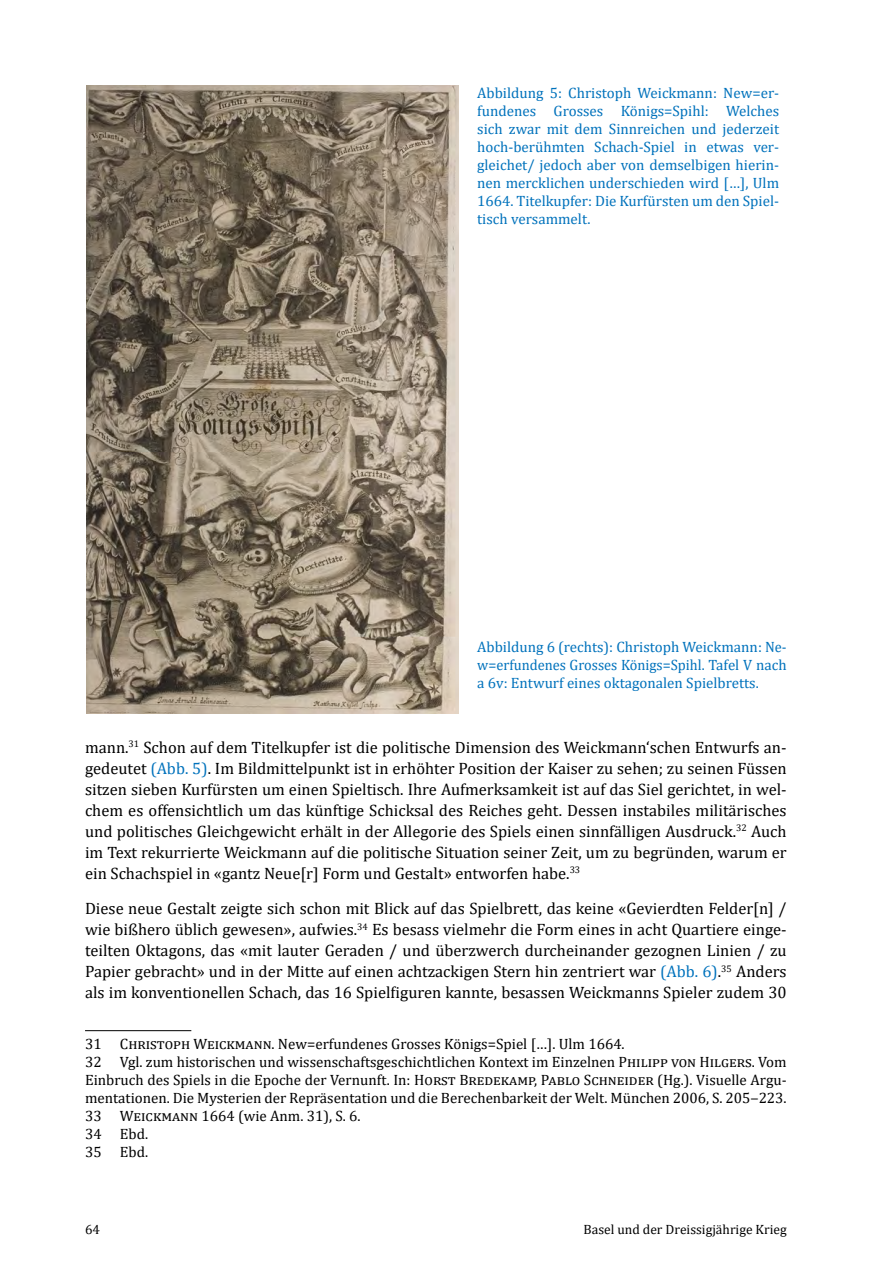
<style>
.page{position:relative;width:893px;height:1263px;background:#fff}
.page>*{position:absolute;margin:0;border:0;box-sizing:border-box;transform-origin:0 0}
.t1{font:16.5px/21px "Cambria";color:#000;text-align:justify}
.t2{font:15px/18px "Cambria";color:#0072bc;text-align:justify}
.t3{font:15px/18px "Cambria";color:#000}
.t4{font:13.5px "Cambria";color:#000}
.s1{color:#0072bc}
</style>
<div class="page">
<hr style="left:85px;top:1030px;width:106px;height:1px;background:#000">
<img style="left:87px;top:85px;width:372px;height:629px">
<p class="t2" style="left:477px;top:84px;width:303px">Abbildung 5: Christoph Weickmann: New=er&shy;fundenes Grosses Königs=Spihl: Welches sich zwar mit dem Sinnreichen und jederzeit hoch-berühmten Schach-Spiel in etwas ver&shy;gleichet/ jedoch aber von demselbigen hierin&shy;nen mercklichen underschieden wird […], Ulm 1664. Titelkupfer: Die Kurfürsten um den Spiel&shy;tisch versammelt.</p>
<p class="t2" style="left:477px;top:638px;width:311px">Abbildung 6 (rechts): Christoph Weickmann: Ne&shy;w=erfundenes Grosses Königs=Spihl. Tafel V nach a 6v: Entwurf eines oktagonalen Spielbretts.</p>
<p class="t1" style="left:85px;top:736px;width:703px">mann.<sup>31</sup> Schon auf dem Titelkupfer ist die politische Dimension des Weickmann‘schen Entwurfs an&shy;gedeutet <span class="s1">(Abb. 5)</span>. Im Bildmittelpunkt ist in erhöhter Position der Kaiser zu sehen; zu seinen Füssen sitzen sieben Kurfürsten um einen Spieltisch. Ihre Aufmerksamkeit ist auf das Siel gerichtet, in wel&shy;chem es offensichtlich um das künftige Schicksal des Reiches geht. Dessen instabiles militärisches und politisches Gleichgewicht erhält in der Allegorie des Spiels einen sinnfälligen Ausdruck.<sup>32</sup> Auch im Text rekurrierte Weickmann auf die politische Situation seiner Zeit, um zu begründen, warum er ein Schachspiel in «gantz Neue[r] Form und Gestalt» entworfen habe.<sup>33</sup></p>
<p class="t1" style="left:85px;top:898px;width:703px">Diese neue Gestalt zeigte sich schon mit Blick auf das Spielbrett, das keine «Gevierdten Felder[n] / wie bißhero üblich gewesen», aufwies.<sup>34</sup> Es besass vielmehr die Form eines in acht Quartiere einge&shy;teilten Oktagons, das «mit lauter Geraden / und überzwerch durcheinander gezognen Linien / zu Papier gebracht» und in der Mitte auf einen achtzackigen Stern hin zentriert war <span class="s1">(Abb. 6)</span>.<sup>35</sup> Anders als im konventionellen Schach, das 16 Spielfiguren kannte, besassen Weickmanns Spieler zudem 30</p>
<p class="t3" style="left:85px;top:1034px;width:703px">31 Christoph Weickmann. New=erfundenes Grosses Königs=Spiel […]. Ulm 1664.<br>32 Vgl. zum historischen und wissenschaftsgeschichtlichen Kontext im Einzelnen Philipp von Hilgers. Vom Einbruch des Spiels in die Epoche der Vernunft. In: Horst Bredekamp, Pablo Schneider (Hg.). Visuelle Argu&shy;mentationen. Die Mysterien der Repräsentation und die Berechenbarkeit der Welt. München 2006, S. 205‒223.<br>33 Weickmann 1664 (wie Anm. 31), S. 6.<br>34 Ebd.<br>35 Ebd.</p>
<p class="t4" style="left:85px;top:1221px;width:16px">64</p>
<p class="t4" style="left:583px;top:1221px;width:205px">Basel und der Dreissigjährige Krieg</p>
</div>
